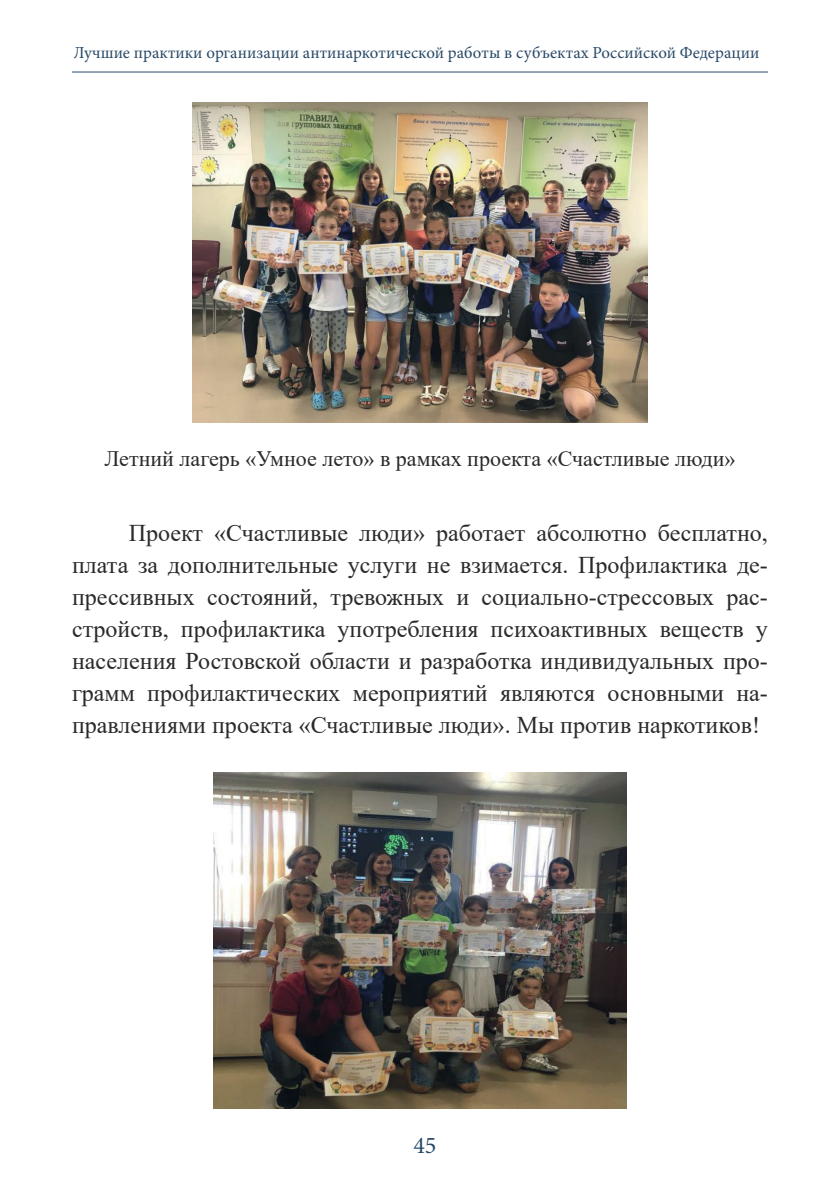
<style>
.page{position:relative;width:840px;height:1191px;background:#fff}
.page>*{position:absolute;margin:0;border:0;box-sizing:border-box;transform-origin:0 0}
.t1{font:24px/32px "Times New Roman";color:#2b292a;text-align:justify}
.t2{font:24px "Minion Pro";color:#284967}
.t3{font:22px "Times New Roman";color:#2b292a}
.t4{font:16.8px "Minion Pro";color:#284967}
</style>
<div class="page">
<hr style="left:72px;top:72px;width:695px;height:1px;background:#284967">
<img style="left:192px;top:102px;width:455px;height:320px">
<img style="left:213px;top:772px;width:413px;height:336px">
<p class="t4" style="left:74px;top:45px;width:687px">Лучшие практики организации антинаркотической работы в субъектах Российской Федерации</p>
<p class="t3" style="left:104px;top:443px;width:632px">Летний лагерь «Умное лето» в рамках проекта «Счастливые люди»</p>
<p class="t1" style="left:72px;top:516px;width:697px;text-indent:57px">Проект «Счастливые люди» работает абсолютно бесплатно, плата за дополнительные услуги не взимается. Профилактика де&shy;прессивных состояний, тревожных и социально-стрессовых рас&shy;стройств, профилактика употребления психоактивных веществ у населения Ростовской области и разработка индивидуальных про&shy;грамм профилактических мероприятий являются основными на&shy;правлениями проекта «Счастливые люди». Мы против наркотиков!</p>
<p class="t2" style="left:413px;top:1135px;width:25px">45</p>
</div>
